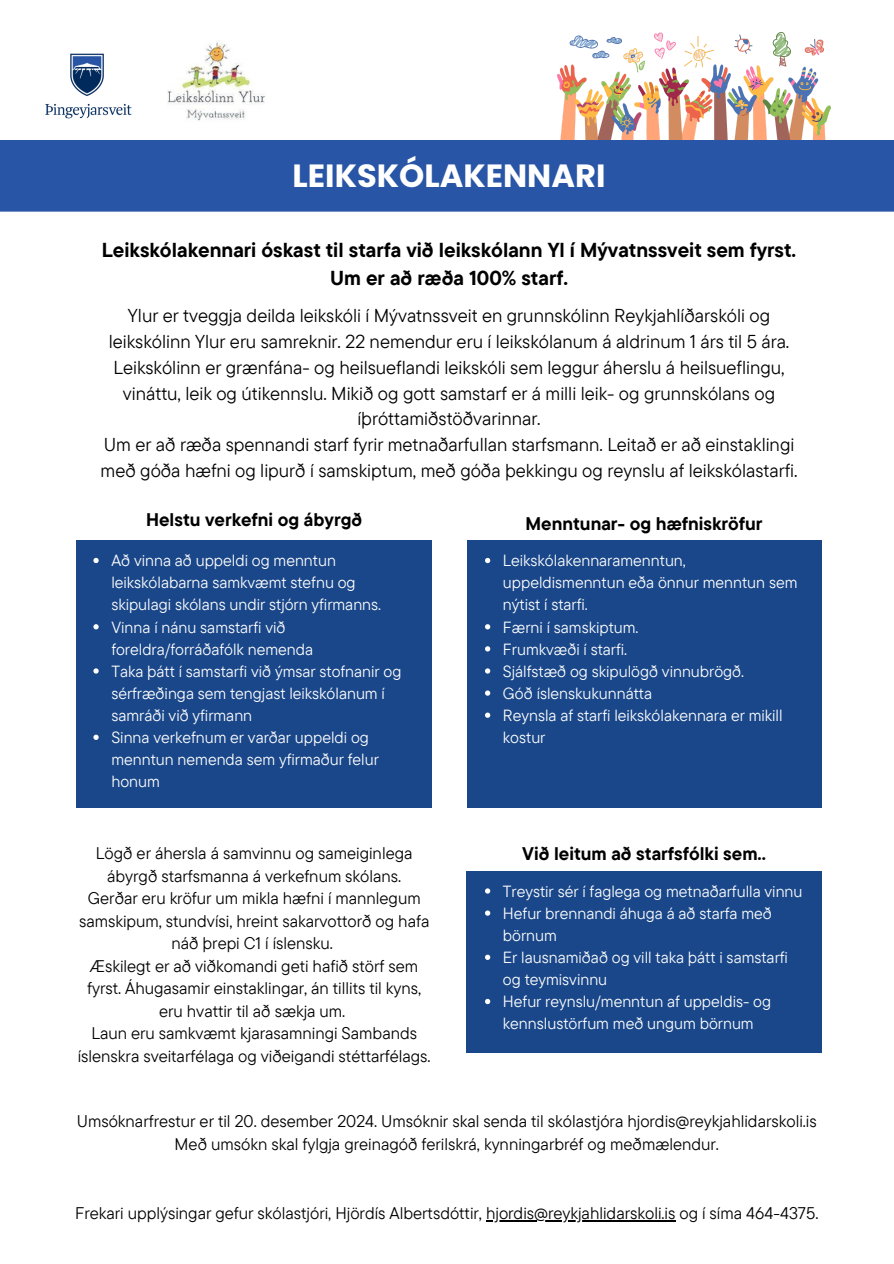
<style>
.page{position:relative;width:894px;height:1264px;background:#fff}
.page>*{position:absolute;margin:0;border:0;box-sizing:border-box;transform-origin:0 0}
.t1{font:700 32.1px "Poppins";color:#fff}
.t2{font:700 20.1px/28.2px "TT Commons Pro";color:#000;text-align:center}
.t3{font:18.6px/25.8px "TT Commons Pro";color:#000;text-align:center}
.t4{font:700 18.3px "TT Commons Pro";color:#000}
.t5{font:16.8px/22.5px "TT Commons Pro";color:#000;text-align:center}
.t6{font:16.05px/22px "TT Commons Pro";color:#fff}
</style>
<div class="page">
<div style="left:0;top:140px;width:893px;height:72px;background:#2855a5"></div>
<img style="left:557px;top:33px;width:273px;height:107px">
<img style="left:45px;top:53px;width:87px;height:66px">
<img style="left:167px;top:42px;width:98px;height:79px">
<div style="left:76px;top:540px;width:356px;height:268px;background:#1a4789"></div>
<div style="left:466px;top:540px;width:355px;height:268px;background:#1a4789"></div>
<hr style="left:486px;top:1220px;width:189px;height:1px;background:#000">
<svg style="left:93px;top:558px;width:6px;height:5px"></svg>
<svg style="left:93px;top:624px;width:6px;height:5px"></svg>
<svg style="left:93px;top:668px;width:6px;height:5px"></svg>
<svg style="left:93px;top:734px;width:6px;height:6px"></svg>
<svg style="left:485px;top:558px;width:5px;height:5px"></svg>
<svg style="left:485px;top:624px;width:5px;height:5px"></svg>
<svg style="left:485px;top:646px;width:5px;height:5px"></svg>
<svg style="left:485px;top:668px;width:5px;height:5px"></svg>
<svg style="left:485px;top:690px;width:5px;height:5px"></svg>
<svg style="left:485px;top:712px;width:5px;height:5px"></svg>
<div style="left:466px;top:870px;width:355px;height:182px;background:#1a4789"></div>
<svg style="left:485px;top:888px;width:5px;height:5px"></svg>
<svg style="left:485px;top:910px;width:5px;height:5px"></svg>
<svg style="left:485px;top:954px;width:5px;height:5px"></svg>
<svg style="left:485px;top:998px;width:5px;height:6px"></svg>
<p class="t1" style="left:292px;top:154px;width:314px">LEIKSKÓLAKENNARI</p>
<p class="t2" style="left:102px;top:235px;width:695px">Leikskólakennari óskast til starfa við leikskólann Yl í Mývatnssveit sem fyrst.<br>Um er að ræða 100% starf.</p>
<p class="t3" style="left:100px;top:302px;width:698px">Ylur er tveggja deilda leikskóli í Mývatnssveit en grunnskólinn Reykjahlíðarskóli og leikskólinn Ylur eru samreknir. 22 nemendur eru í leikskólanum á aldrinum 1 árs til 5 ára.<br>Leikskólinn er grænfána- og heilsueflandi leikskóli sem leggur áherslu á heilsueflingu, vináttu, leik og útikennslu. Mikið og gott samstarf er á milli leik- og grunnskólans og íþróttamiðstöðvarinnar.<br>Um er að ræða spennandi starf fyrir metnaðarfullan starfsmann. Leitað er að einstaklingi með góða hæfni og lipurð í samskiptum, með góða þekkingu og reynslu af leikskólastarfi.</p>
<h2 class="t4" style="left:146px;top:508px;width:217px">Helstu verkefni og ábyrgð</h2>
<h2 class="t6" style="left:111px;top:549px;width:271px">Að vinna að uppeldi og menntun leikskólabarna samkvæmt stefnu og skipulagi skólans undir stjórn yfirmanns.</h2>
<p class="t6" style="left:111px;top:615px;width:203px">Vinna í nánu samstarfi við foreldra/forráðafólk nemenda</p>
<p class="t6" style="left:111px;top:659px;width:291px">Taka þátt í samstarfi við ýmsar stofnanir og sérfræðinga sem tengjast leikskólanum í samráði við yfirmann</p>
<p class="t6" style="left:111px;top:726px;width:269px">Sinna verkefnum er varðar uppeldi og menntun nemenda sem yfirmaður felur honum</p>
<p class="t5" style="left:96px;top:841px;width:318px">Lögð er áhersla á samvinnu og sameiginlega ábyrgð starfsmanna á verkefnum skólans.</p>
<p class="t5" style="left:79px;top:886px;width:351px">Gerðar eru kröfur um mikla hæfni í mannlegum samskipum, stundvísi, hreint sakarvottorð og hafa náð þrepi C1 í íslensku.</p>
<p class="t5" style="left:87px;top:954px;width:335px">Æskilegt er að viðkomandi geti hafið störf sem fyrst. Áhugasamir einstaklingar, án tillits til kyns, eru hvattir til að sækja um.</p>
<p class="t5" style="left:78px;top:1021px;width:354px">Laun eru samkvæmt kjarasamningi Sambands íslenskra sveitarfélaga og viðeigandi stéttarfélags.</p>
<p class="t4" style="left:525px;top:511px;width:238px">Menntunar- og hæfniskröfur</p>
<p class="t6" style="left:503px;top:549px;width:296px">Leikskólakennaramenntun, uppeldismenntun eða önnur menntun sem nýtist í starfi.</p>
<p class="t6" style="left:503px;top:615px;width:137px">Færni í samskiptum.</p>
<p class="t6" style="left:503px;top:637px;width:126px">Frumkvæði í starfi.</p>
<p class="t6" style="left:503px;top:659px;width:243px">Sjálfstæð og skipulögð vinnubrögð.</p>
<p class="t6" style="left:503px;top:681px;width:151px">Góð íslenskukunnátta</p>
<p class="t6" style="left:503px;top:704px;width:281px">Reynsla af starfi leikskólakennara er mikill kostur</p>
<p class="t4" style="left:522px;top:841px;width:245px">Við leitum að starfsfólki sem..</p>
<h2 class="t6" style="left:503px;top:879px;width:301px">Treystir sér í faglega og metnaðarfulla vinnu</h2>
<p class="t6" style="left:503px;top:901px;width:270px">Hefur brennandi áhuga á að starfa með börnum</p>
<p class="t6" style="left:503px;top:946px;width:286px">Er lausnamiðað og vill taka þátt i samstarfi og teymisvinnu</p>
<p class="t6" style="left:503px;top:990px;width:269px">Hefur reynslu/menntun af uppeldis- og kennslustörfum með ungum börnum</p>
<h1 class="t5" style="left:77px;top:1108px;width:741px;line-height:23.1px">Umsóknarfrestur er til 20. desember 2024. Umsóknir skal senda til skólastjóra hjordis@reykjahlidarskoli.is<br>Með umsókn skal fylgja greinagóð ferilskrá, kynningarbréf og meðmælendur.</h1>
<h2 class="t5" style="left:75px;top:1201px;width:744px">Frekari upplýsingar gefur skólastjóri, Hjördís Albertsdóttir, hjordis@reykjahlidarskoli.is og í síma 464-4375.</h2>
</div>
